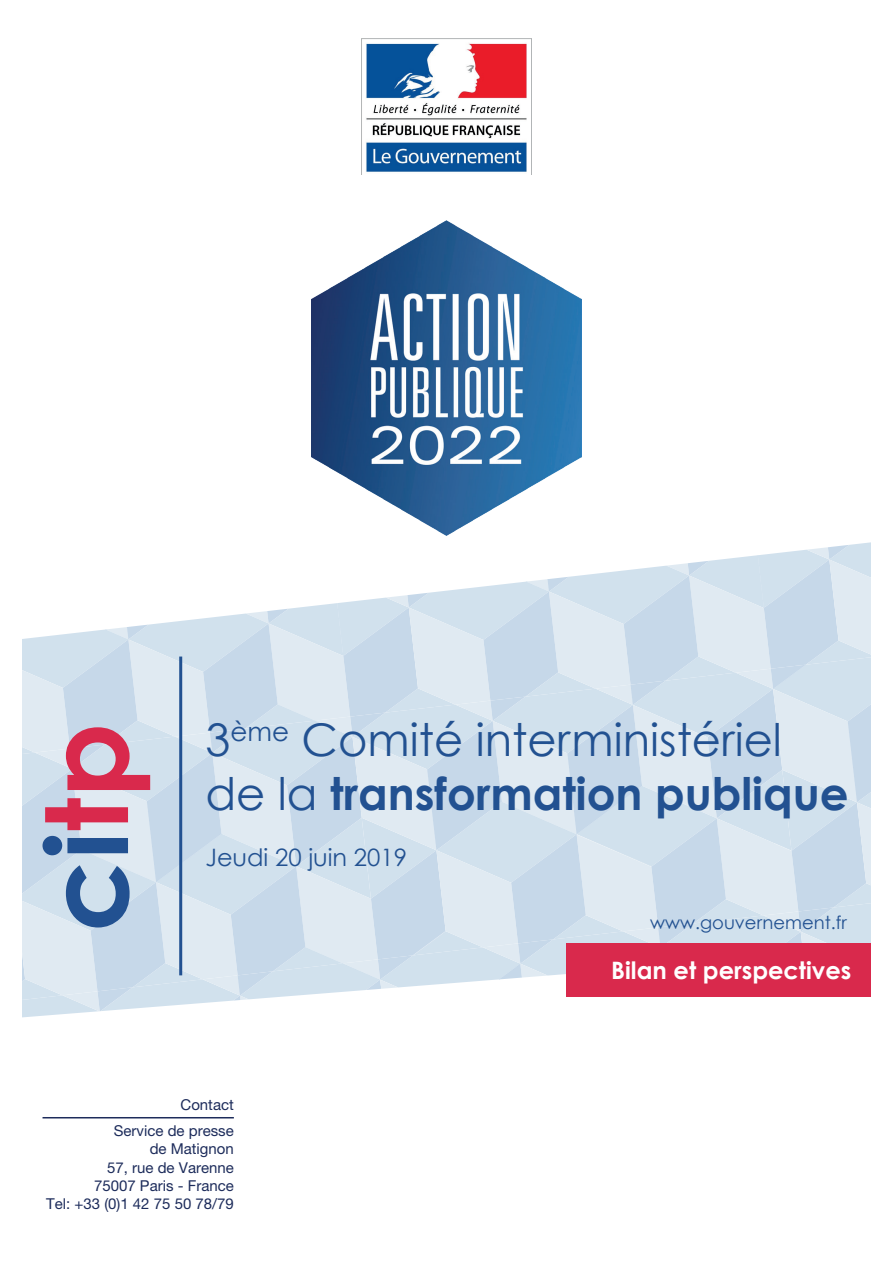
<style>
.page{position:relative;width:893px;height:1263px;background:#fff}
.page>*{position:absolute;margin:0;border:0;box-sizing:border-box;transform-origin:0 0}
.t1{font:700 114px "Century Gothic";color:#225191}
.t2{font:45px/54px "Century Gothic";color:#225191}
.t3{font:700 24px "Century Gothic";color:#fff}
.t4{font:24px "Century Gothic";color:#225191}
.t5{font:18px "Century Gothic";color:#225191}
.t6{font:15px/18px "Helvetica Neue LT Pro";color:#1d2c5b;text-align:right}
.s1{color:#d9294c}
.s2{font-weight:700}
</style>
<div class="page">
<svg style="left:22px;top:542px;width:849px;height:476px"></svg>
<div style="left:567px;top:943px;width:326px;height:54px;background:#d9294c"></div>
<hr style="left:179px;top:656px;width:3px;height:319px;background:#225191">
<img style="left:361px;top:38px;width:171px;height:137px">
<img style="left:312px;top:220px;width:269px;height:316px">
<div style="left:872px;top:489px;width:21px;height:568px;background:#fff"></div>
<hr style="left:43px;top:1117px;width:191px;height:1px;background:#1d2c5b">
<h1 class="t1" style="left:15px;top:932px;width:211px;rotate:-90deg">ci<span class="s1">tp</span></h1>
<h2 class="t2" style="left:205px;top:712px;width:645px">3<sup>ème</sup> Comité interministériel de la <span class="s2">transformation publique</span></h2>
<h3 class="t4" style="left:205px;top:843px;width:203px">Jeudi 20 juin 2019</h3>
<p class="t5" style="left:650px;top:912px;width:198px">www.gouvernement.fr</p>
<h3 class="t3" style="left:611px;top:955px;width:241px">Bilan et perspectives</h3>
<p class="t6" style="left:114px;top:1091px;width:121px;line-height:26.5px">Contact<br>Service de presse</p>
<p class="t6" style="left:46px;top:1140px;width:189px">de Matignon<br>57, rue de Varenne<br>75007 Paris - France<br>Tel: +33 (0)1 42 75 50 78/79</p>
</div>
